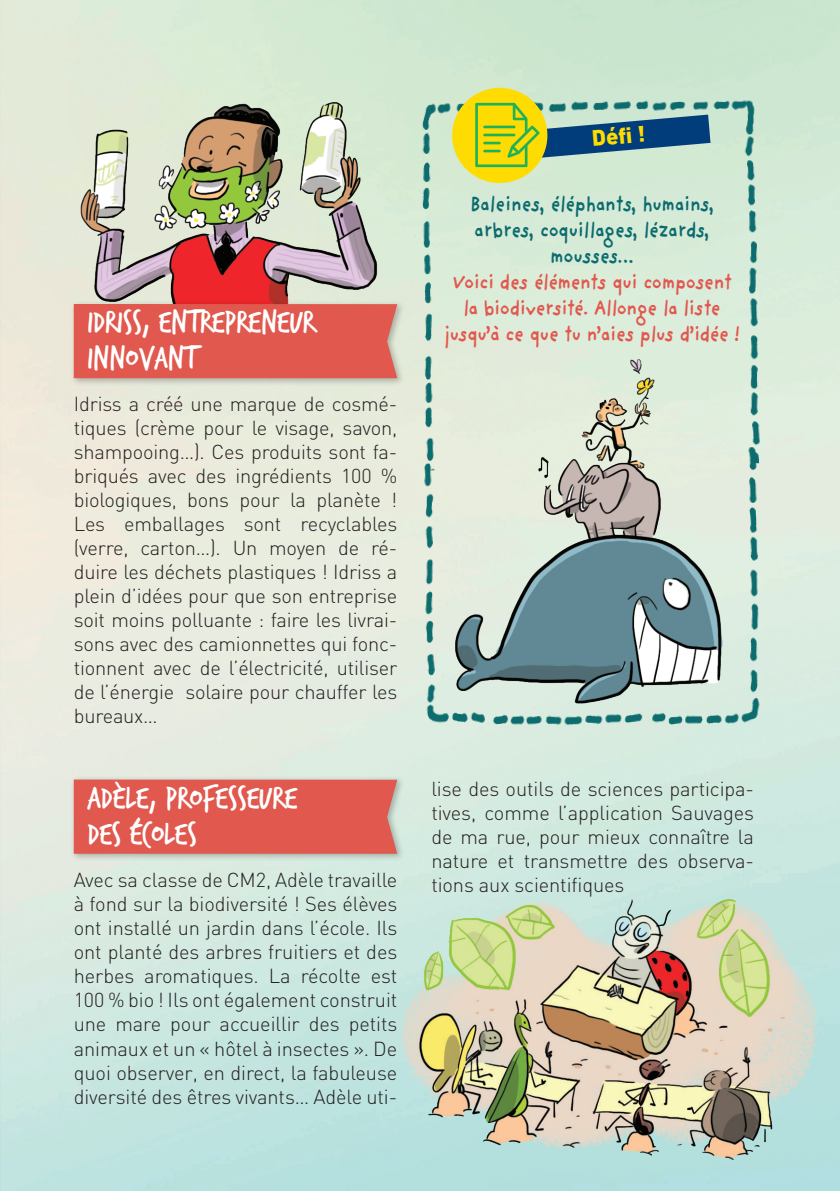
<style>
.page{position:relative;width:840px;height:1191px;background:#fff}
.page>*{position:absolute;margin:0;border:0;box-sizing:border-box;transform-origin:0 0}
.t1{font:34px "Trash Hand";color:#fff}
.TC{font:700 22px/26px "Providence Sans";letter-spacing:-.05em;color:#e1584e;text-align:center;scale:.85 1}
.TC-2{font:700 22px/26px "Providence Sans";letter-spacing:-.04em;color:#0c6b6e;text-align:center;scale:.85 1}
.TC-3{font:900 22px "DIN";color:#ffdc01}
.TC-4{font:300 20px/24px "DIN";letter-spacing:-.005em;color:#231f20;text-align:justify}
</style>
<div class="page">
<img style="left:0;top:0;width:839px;height:1191px">
<img style="left:51px;top:71px;width:367px;height:266px">
<div style="left:70px;top:300px;width:335px;height:87px;background:#231f20;opacity:.3"></div>
<div style="left:74px;top:304px;width:323px;height:74px;background:#e1584e"></div>
<div style="left:70px;top:776px;width:335px;height:86px;background:#231f20;opacity:.3"></div>
<div style="left:74px;top:779px;width:323px;height:74px;background:#e1584e"></div>
<img style="left:409px;top:470px;width:361px;height:269px">
<img style="left:407px;top:89px;width:371px;height:381px">
<div style="left:452px;top:88px;width:95px;height:95px;background:#ffdc01;border-radius:50%"></div>
<svg style="left:475px;top:103px;width:235px;height:64px"></svg>
<img style="left:378px;top:872px;width:451px;height:309px">
<img style="left:433px;top:340px;width:325px;height:382px">
<p class="t1" style="left:87px;top:305px;width:229px">IDRISS, ENTREPRENEUR</p>
<p class="t1" style="left:87px;top:341px;width:111px">INNOVANT</p>
<p class="TC-4" style="left:74px;top:392px;width:325px">Idriss a créé une marque de cosmé&shy;tiques (crème pour le visage, savon, shampooing…). Ces produits sont fa&shy;briqués avec des ingrédients 100 % biologiques, bons pour la planète !<br>Les emballages sont recyclables (verre, carton…). Un moyen de ré&shy;duire les déchets plastiques ! Idriss a plein d’idées pour que son entreprise soit moins polluante : faire les livrai&shy;sons avec des camionnettes qui fonc&shy;tionnent avec de l’électricité, utiliser de l’énergie solaire pour chauffer les bureaux…</p>
<p class="t1" style="left:87px;top:781px;width:211px">ADÈLE, PROFESSEURE</p>
<p class="t1" style="left:87px;top:817px;width:111px">DES ÉCOLES</p>
<p class="TC-4" style="left:74px;top:868px;width:325px">Avec sa classe de CM2, Adèle travaille à fond sur la biodiversité ! Ses élèves ont installé un jardin dans l’école. Ils ont planté des arbres fruitiers et des herbes aromatiques. La récolte est 100 % bio ! Ils ont également construit une mare pour accueillir des petits animaux et un « hôtel à insectes ». De quoi observer, en direct, la fabuleuse diversité des êtres vivants… Adèle uti-</p>
<p class="TC-3" style="left:590px;top:124px;width:55px;rotate:-5deg">Défi !</p>
<p class="TC-2" style="left:469px;top:191px;width:289px">Baleines, éléphants, humains, arbres, coquillages, lézards, mousses…</p>
<p class="TC" style="left:444px;top:269px;width:349px">Voici des éléments qui composent la biodiversité. Allonge la liste jusqu’à ce que tu n’aies plus d’idée !</p>
<p class="TC-4" style="left:431px;top:776px;width:324px">lise des outils de sciences participa&shy;tives, comme l’application Sauvages de ma rue, pour mieux connaître la nature et transmettre des observa&shy;tions aux scientifiques</p>
</div>
